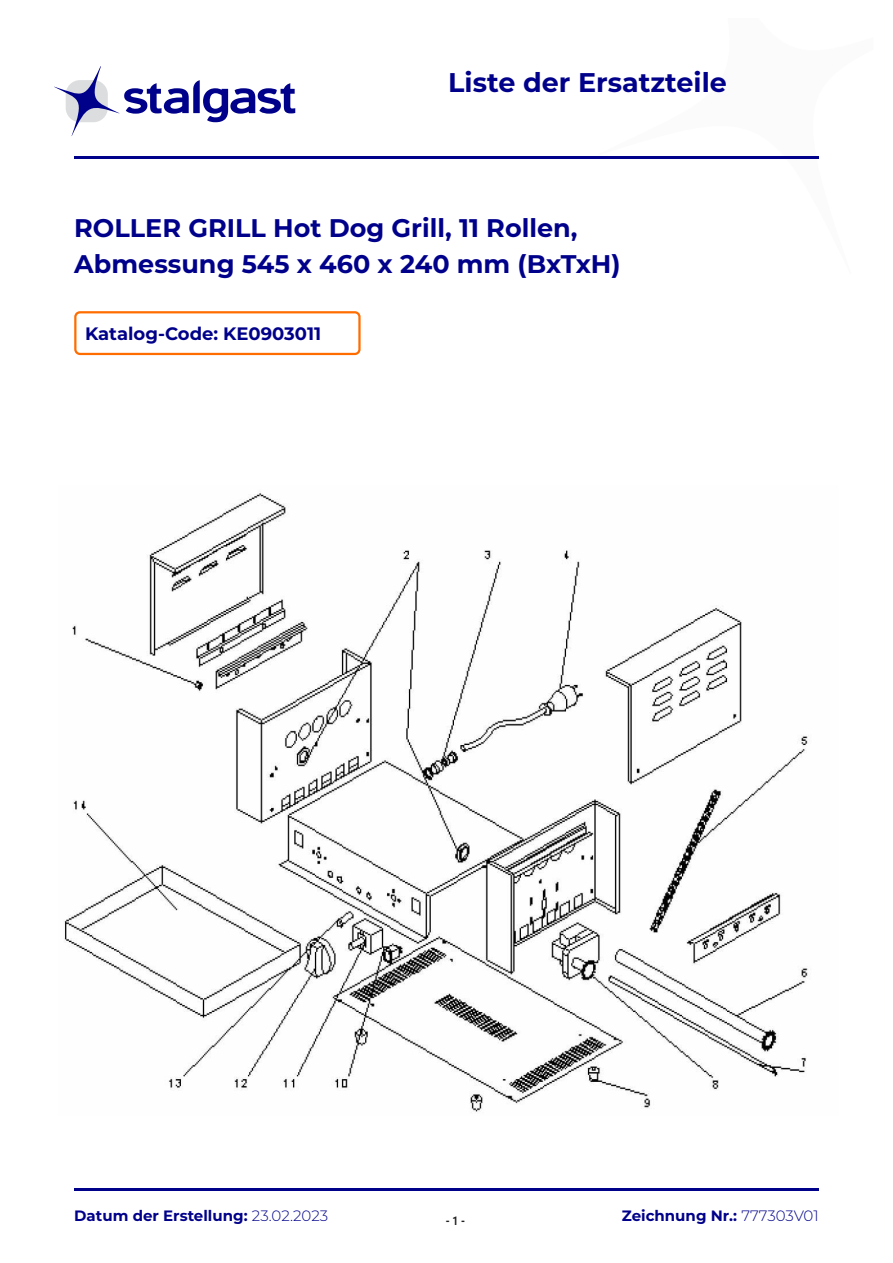
<style>
.page{position:relative;width:893px;height:1263px;background:#fff}
.page>*{position:absolute;margin:0;border:0;box-sizing:border-box;transform-origin:0 0}
.t1{font:700 27px "Montserrat";color:#00018a}
.t2{font:700 25.5px/36px "Montserrat";color:#00018a}
.t3{font:700 18px "Montserrat";color:#00018a}
.t4{font:700 15px "Montserrat";color:#00018a}
.t5{font:700 12px "Roboto";color:#231f20;scale:.86 1}
.s1{font-weight:300}
</style>
<div class="page">
<svg style="left:54px;top:66px;width:241px;height:70px"></svg>
<hr style="left:74px;top:156px;width:745px;height:2px;background:#00018a">
<hr style="left:74px;top:1188px;width:745px;height:3px;background:#00018a">
<div style="left:74px;top:311px;width:287px;height:44px;border:2px solid #ff6d00;border-radius:5px"></div>
<img style="left:64px;top:493px;width:744px;height:619px">
<p class="t1" style="left:448px;top:63px;width:280px">Liste der Ersatzteile</p>
<p class="t2" style="left:74px;top:209px;width:548px">ROLLER GRILL Hot Dog Grill, 11 Rollen,<br>Abmessung 545 x 460 x 240 mm (BxTxH)</p>
<p class="t3" style="left:85px;top:320px;width:238px">Katalog-Code: KE0903011</p>
<p class="t4" style="left:74px;top:1205px;width:255px">Datum der Erstellung: <span class="s1">23.02.2023</span></p>
<p class="t5" style="left:446px;top:1212px;width:24px">- 1 -</p>
<p class="t4" style="left:622px;top:1205px;width:198px">Zeichnung Nr.: <span class="s1">777303V01</span></p>
</div>
